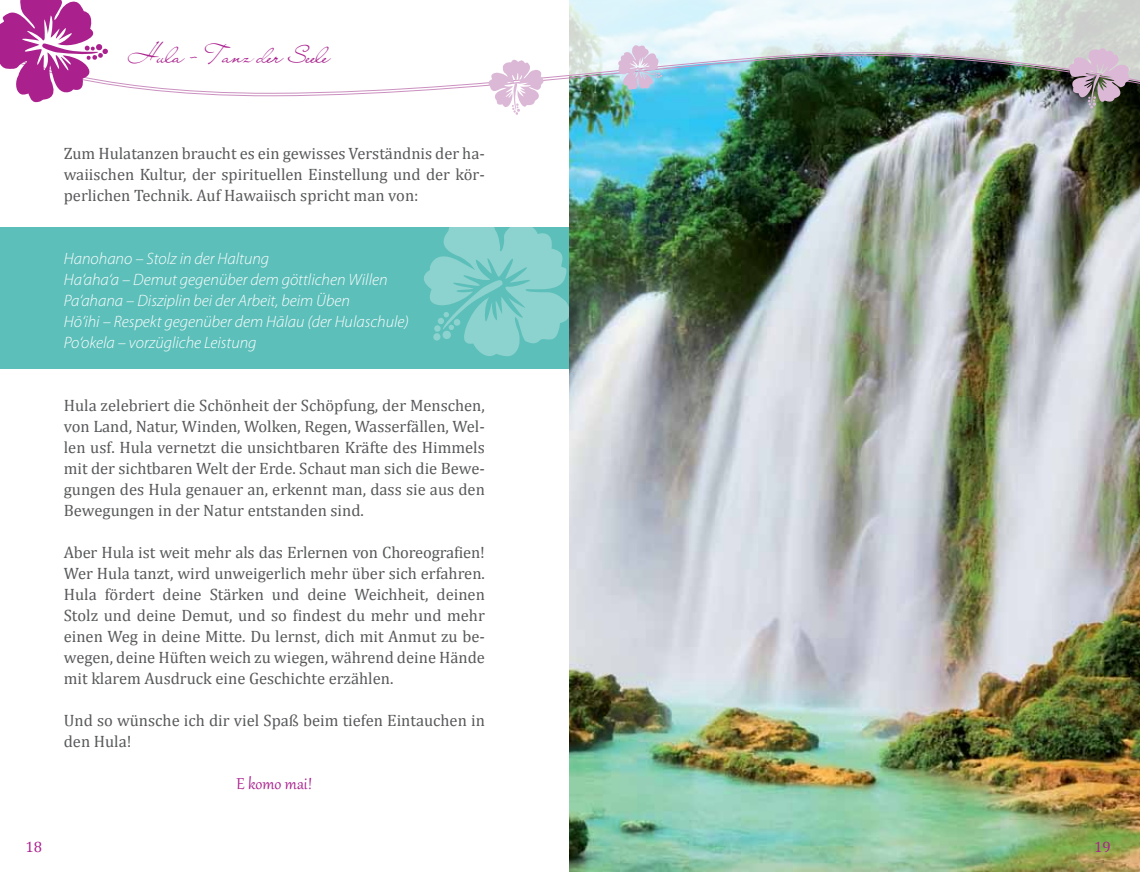
<style>
.page{position:relative;width:1140px;height:872px;background:#fff}
.page>*{position:absolute;margin:0;border:0;box-sizing:border-box;transform-origin:0 0}
.t1{font:24px "Lainie Day SH";color:#aa218e}
.t2{font:19.5px "Gabriola";color:#aa218e}
.t3{font:16.5px/21px "Cambria";color:#58595b;text-align:justify}
.t4{font:italic 300 16.5px/21px "Myriad Pro";color:#fff}
.t5{font:15px "Cambria";color:#aa218e}
</style>
<div class="page">
<div style="left:0;top:227px;width:570px;height:142px;background:#5cbfba"></div>
<svg style="left:424px;top:211px;width:146px;height:151px"></svg>
<img style="left:570px;top:96px;width:570px;height:776px">
<svg style="left:108px;top:0;width:1032px;height:94px"></svg>
<svg style="left:488px;top:57px;width:59px;height:58px"></svg>
<svg style="left:1068px;top:46px;width:64px;height:63px;background:#a799a3"></svg>
<svg style="left:616px;top:43px;width:46px;height:48px;background:#cccee3"></svg>
<svg style="left:0;top:0;width:108px;height:102px"></svg>
<h1 class="t1" style="left:128px;top:39px;width:204px">Hula - Tanz der Seele</h1>
<p class="t3" style="left:64px;top:143px;width:422px">Zum Hulatanzen braucht es ein gewisses Verständnis der ha&shy;waiischen Kultur, der spirituellen Einstellung und der kör&shy;perlichen Technik. Auf Hawaiisch spricht man von:</p>
<p class="t4" style="left:64px;top:248px;width:346px">Hanohano – Stolz in der Haltung<br>Ha‘aha‘a – Demut gegenüber dem göttlichen Willen Pa‘ahana – Disziplin bei der Arbeit, beim Üben<br>Hō‘ihi – Respekt gegenüber dem Hālau (der Hulaschule)<br>Po‘okela – vorzügliche Leistung</p>
<p class="t3" style="left:64px;top:395px;width:422px">Hula zelebriert die Schönheit der Schöpfung, der Menschen, von Land, Natur, Winden, Wolken, Regen, Wasserfällen, Wel&shy;len usf. Hula vernetzt die unsichtbaren Kräfte des Himmels mit der sichtbaren Welt der Erde. Schaut man sich die Bewe&shy;gungen des Hula genauer an, erkennt man, dass sie aus den Bewegungen in der Natur entstanden sind.</p>
<p class="t3" style="left:64px;top:542px;width:422px">Aber Hula ist weit mehr als das Erlernen von Choreografien!<br>Wer Hula tanzt, wird unweigerlich mehr über sich erfahren.<br>Hula fördert deine Stärken und deine Weichheit, deinen Stolz und deine Demut, und so findest du mehr und mehr einen Weg in deine Mitte. Du lernst, dich mit Anmut zu be&shy;wegen, deine Hüften weich zu wiegen, während deine Hände mit klarem Ausdruck eine Geschichte erzählen.</p>
<p class="t3" style="left:64px;top:710px;width:422px">Und so wünsche ich dir viel Spaß beim tiefen Eintauchen in den Hula!</p>
<p class="t2" style="left:236px;top:771px;width:77px">E komo mai!</p>
<p class="t5" style="left:26px;top:838px;width:18px">18</p>
<p class="t5" style="left:1094px;top:838px;width:18px">19</p>
</div>
